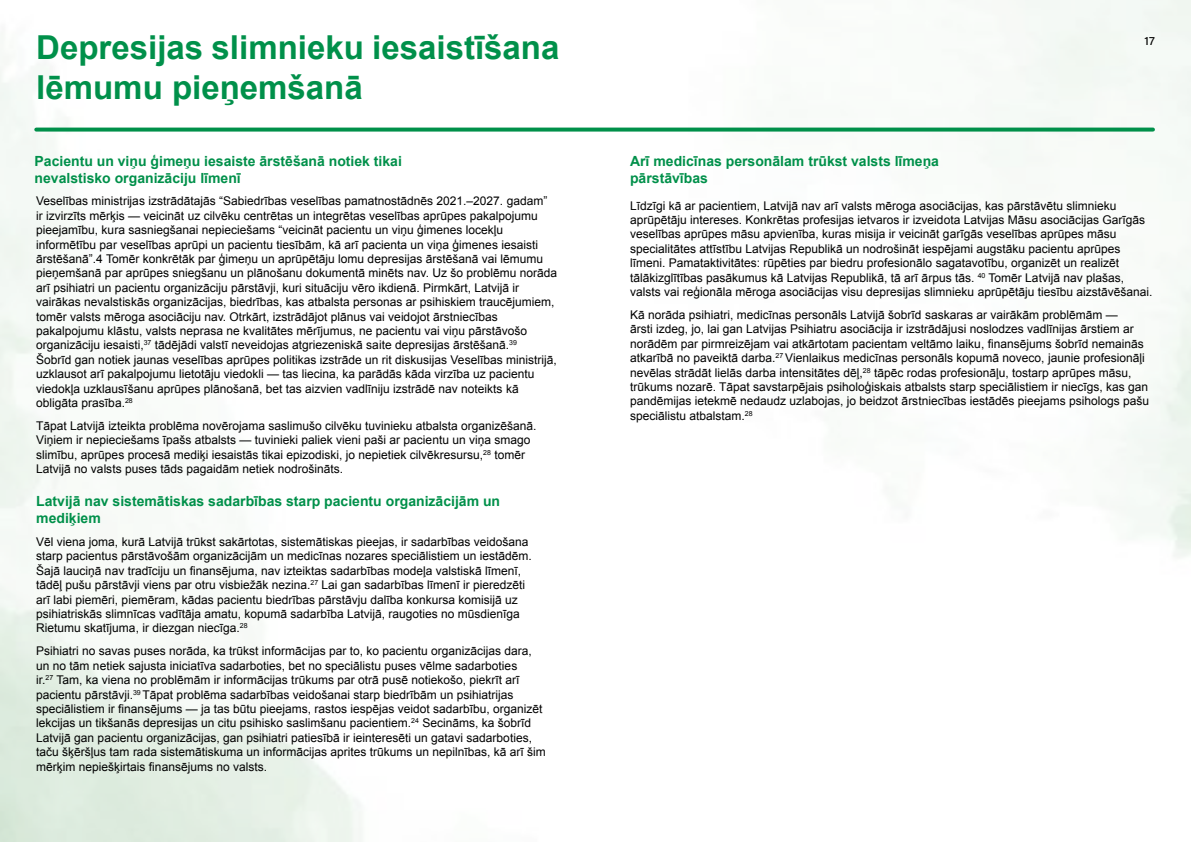
<style>
.page{position:relative;width:1191px;height:842px;background:#fff}
.page>*{position:absolute;margin:0;border:0;box-sizing:border-box;transform-origin:0 0}
.t1{font:700 33px/39.6px "Arial";color:#00904a}
.t2{font:700 14px/16.8px "Arial";color:#00904a}
.t3{font:12px/14.4px "Arial";color:#000}
.t4{font:12px "Acumin Variable Concept";color:#000}
</style>
<div class="page">
<img style="left:0;top:0;width:1191px;height:842px">
<svg style="left:36px;top:128px;width:1117px;height:4px;background:#1a9b5c"></svg>
<h1 class="t1" style="left:36px;top:29px;width:525px">Depresijas slimnieku iesaistīšana lēmumu pieņemšanā</h1>
<p class="t2" style="left:35px;top:153px;width:369px">Pacientu un viņu ģimeņu iesaiste ārstēšanā notiek tikai nevalstisko organizāciju līmenī</p>
<p class="t3" style="left:36px;top:194px;width:522px">Veselības ministrijas izstrādātajās “Sabiedrības veselības pamatnostādnēs 2021.–2027. gadam”<br>ir izvirzīts mērķis — veicināt uz cilvēku centrētas un integrētas veselības aprūpes pakalpojumu pieejamību, kura sasniegšanai nepieciešams “veicināt pacientu un viņu ģimenes locekļu informētību par veselības aprūpi un pacientu tiesībām, kā arī pacienta un viņa ģimenes iesaisti ārstēšanā”.4 Tomēr konkrētāk par ģimeņu un aprūpētāju lomu depresijas ārstēšanā vai lēmumu pieņemšanā par aprūpes sniegšanu un plānošanu dokumentā minēts nav. Uz šo problēmu norāda arī psihiatri un pacientu organizāciju pārstāvji, kuri situāciju vēro ikdienā. Pirmkārt, Latvijā ir vairākas nevalstiskās organizācijas, biedrības, kas atbalsta personas ar psihiskiem traucējumiem, tomēr valsts mēroga asociāciju nav. Otrkārt, izstrādājot plānus vai veidojot ārstniecības pakalpojumu klāstu, valsts neprasa ne kvalitātes mērījumus, ne pacientu vai viņu pārstāvošo organizāciju iesaisti,<sup>37</sup> tādējādi valstī neveidojas atgriezeniskā saite depresijas ārstēšanā.<sup>39<br></sup>Šobrīd gan notiek jaunas veselības aprūpes politikas izstrāde un rit diskusijas Veselības ministrijā, uzklausot arī pakalpojumu lietotāju viedokli — tas liecina, ka parādās kāda virzība uz pacientu viedokļa uzklausīšanu aprūpes plānošanā, bet tas aizvien vadlīniju izstrādē nav noteikts kā obligāta prasība.<sup>28</sup></p>
<p class="t3" style="left:36px;top:418px;width:502px">Tāpat Latvijā izteikta problēma novērojama saslimušo cilvēku tuvinieku atbalsta organizēšanā.<br>Viņiem ir nepieciešams īpašs atbalsts — tuvinieki paliek vieni paši ar pacientu un viņa smago slimību, aprūpes procesā mediķi iesaistās tikai epizodiski, jo nepietiek cilvēkresursu,<sup>28</sup> tomēr Latvijā no valsts puses tāds pagaidām netiek nodrošināts.</p>
<p class="t2" style="left:36px;top:493px;width:465px">Latvijā nav sistemātiskas sadarbības starp pacientu organizācijām un mediķiem</p>
<p class="t3" style="left:36px;top:535px;width:497px">Vēl viena joma, kurā Latvijā trūkst sakārtotas, sistemātiskas pieejas, ir sadarbības veidošana starp pacientus pārstāvošām organizācijām un medicīnas nozares speciālistiem un iestādēm.<br>Šajā lauciņā nav tradīciju un finansējuma, nav izteiktas sadarbības modeļa valstiskā līmenī, tādēļ pušu pārstāvji viens par otru visbiežāk nezina.<sup>27</sup> Lai gan sadarbības līmenī ir pieredzēti arī labi piemēri, piemēram, kādas pacientu biedrības pārstāvju dalība konkursa komisijā uz psihiatriskās slimnīcas vadītāja amatu, kopumā sadarbība Latvijā, raugoties no mūsdienīga Rietumu skatījuma, ir diezgan niecīga.<sup>28</sup></p>
<p class="t3" style="left:36px;top:644px;width:511px">Psihiatri no savas puses norāda, ka trūkst informācijas par to, ko pacientu organizācijas dara, un no tām netiek sajusta iniciatīva sadarboties, bet no speciālistu puses vēlme sadarboties<br>ir.<sup>27</sup> Tam, ka viena no problēmām ir informācijas trūkums par otrā pusē notiekošo, piekrīt arī pacientu pārstāvji.<sup>39</sup> Tāpat problēma sadarbības veidošanai starp biedrībām un psihiatrijas speciālistiem ir finansējums — ja tas būtu pieejams, rastos iespējas veidot sadarbību, organizēt lekcijas un tikšanās depresijas un citu psihisko saslimšanu pacientiem.<sup>24</sup> Secināms, ka šobrīd Latvijā gan pacientu organizācijas, gan psihiatri patiesībā ir ieinteresēti un gatavi sadarboties, taču šķēršļus tam rada sistemātiskuma un informācijas aprites trūkums un nepilnības, kā arī šim mērķim nepiešķirtais finansējums no valsts.</p>
<p class="t2" style="left:630px;top:153px;width:310px">Arī medicīnas personālam trūkst valsts līmeņa pārstāvības</p>
<p class="t4" style="left:1144px;top:32px;width:12px">17</p>
<p class="t3" style="left:630px;top:198px;width:524px">Līdzīgi kā ar pacientiem, Latvijā nav arī valsts mēroga asociācijas, kas pārstāvētu slimnieku aprūpētāju intereses. Konkrētas profesijas ietvaros ir izveidota Latvijas Māsu asociācijas Garīgās veselības aprūpes māsu apvienība, kuras misija ir veicināt garīgās veselības aprūpes māsu specialitātes attīstību Latvijas Republikā un nodrošināt iespējami augstāku pacientu aprūpes līmeni. Pamataktivitātes: rūpēties par biedru profesionālo sagatavotību, organizēt un realizēt tālākizglītības pasākumus kā Latvijas Republikā, tā arī ārpus tās. <sup>40</sup> Tomēr Latvijā nav plašas, valsts vai reģionāla mēroga asociācijas visu depresijas slimnieku aprūpētāju tiesību aizstāvēšanai.</p>
<p class="t3" style="left:630px;top:308px;width:520px">Kā norāda psihiatri, medicīnas personāls Latvijā šobrīd saskaras ar vairākām problēmām —<br>ārsti izdeg, jo, lai gan Latvijas Psihiatru asociācija ir izstrādājusi noslodzes vadlīnijas ārstiem ar norādēm par pirmreizējam vai atkārtotam pacientam veltāmo laiku, finansējums šobrīd nemainās atkarībā no paveiktā darba.<sup>27</sup> Vienlaikus medicīnas personāls kopumā noveco, jaunie profesionāļi nevēlas strādāt lielās darba intensitātes dēļ,<sup>28</sup> tāpēc rodas profesionāļu, tostarp aprūpes māsu, trūkums nozarē. Tāpat savstarpējais psiholoģiskais atbalsts starp speciālistiem ir niecīgs, kas gan pandēmijas ietekmē nedaudz uzlabojas, jo beidzot ārstniecības iestādēs pieejams psihologs pašu speciālistu atbalstam.<sup>28</sup></p>
</div>
